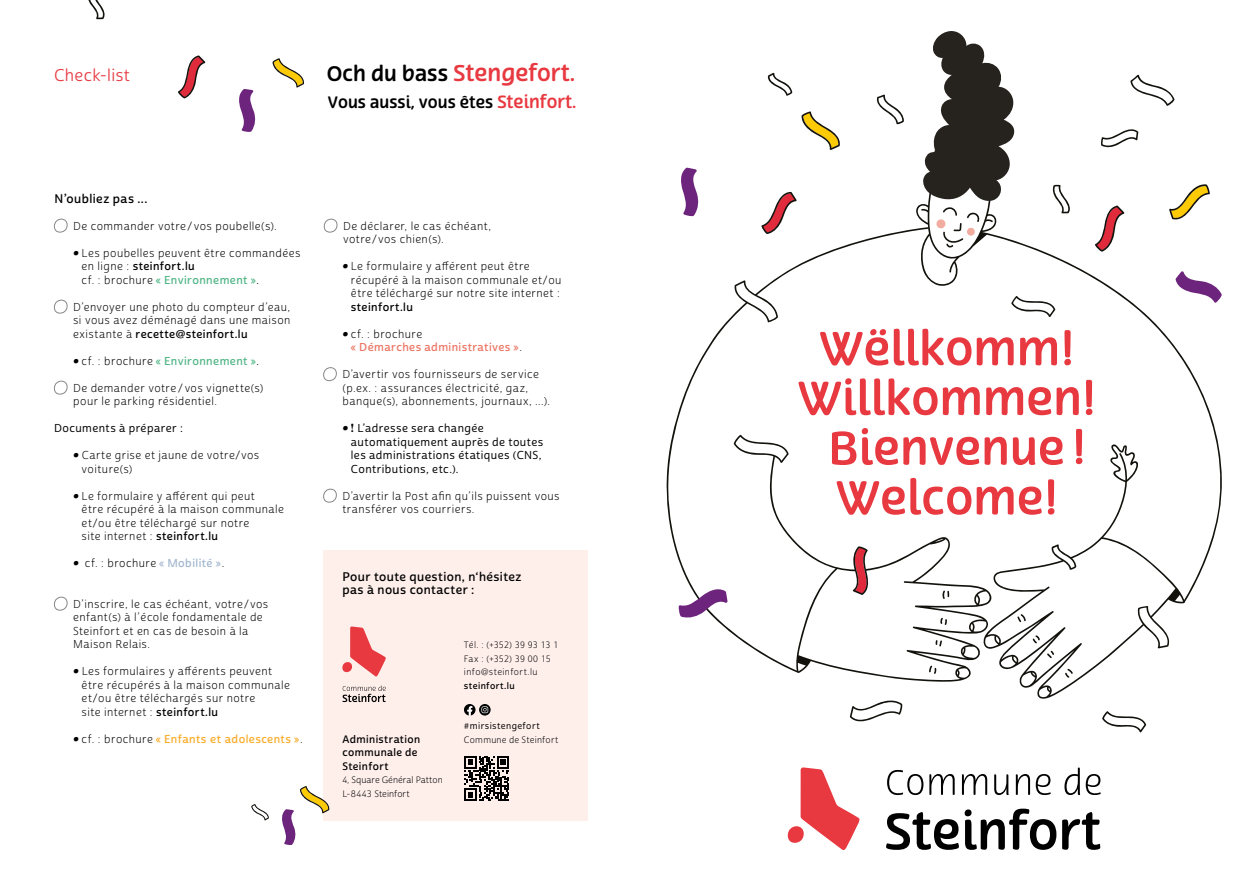
<style>
.page{position:relative;width:1259px;height:893px;background:#fff}
.page>*{position:absolute;margin:0;border:0;box-sizing:border-box;transform-origin:0 0}
.t1{font:500 22.05px "Terfens";color:#e83941}
.t2{font:16.5px "Cabrito Sans Nor Reg";letter-spacing:.02em;color:#e83941}
.t3{font:500 15.9px "Terfens";color:#000}
.t4{font:12.15px/13.5px "Cabrito Sans Nor Dem";letter-spacing:.035em;color:#000}
.t5{font:11.1px/13.5px "Cabrito Sans Nor Boo";letter-spacing:.04em;color:#000}
.t6{font:11.1px/13.5px "Cabrito Sans Nor Med";letter-spacing:.04em;color:#000}
.t7{font:11.1px "Cabrito Sans Nor Dem";letter-spacing:.04em;color:#000}
.t8{font:11.1px "Cabrito Sans Nor Dem";letter-spacing:.04em;color:#f8ac2a}
.t9{font:11.1px "Cabrito Sans Nor Dem";letter-spacing:.04em;color:#53b687}
.t10{font:11.1px "Cabrito Sans Nor Dem";letter-spacing:.04em;color:#ec7564}
.t11{font:10.5px/13.5px "Cabrito Sans Nor Dem";letter-spacing:.04em;color:#000}
.t12{font:9px/13.5px "Cabrito Sans Nor Boo";letter-spacing:.025em;color:#000}
.t13{font:9px/13.5px "Cabrito Sans Nor Boo";letter-spacing:.005em;color:#000}
.t14{font:9px "Cabrito Sans Nor Med";letter-spacing:.05em;color:#000}
.t15{font:9px "Cabrito Sans Nor Dem";letter-spacing:.045em;color:#000}
.s1{font-size:20.55px;color:#000}
.s2{font-size:17.1px;color:#e83941}
.s3{font-family:"Terfens";font-weight:900}
.s4{font-family:"Cabrito Sans Nor Dem"}
.s5{font-family:"Cabrito Sans Nor Dem";color:#53b687}
.s6{font-family:"Cabrito Nor Boo"}
.s7{font-family:"Cabrito Sans Nor Boo"}
.s8{font-family:"Terfens";font-weight:900;color:#000}
.s9{font-family:"Cabrito Sans Nor Boo";color:#000}
.s10{font-family:"Cabrito Nor Boo";color:#000}
.s11{font-family:"Cabrito Sans Nor Dem";color:#a2b7ce}
.s12{font-family:"Cabrito Sans Nor Bol"}
</style>
<div class="page">
<div style="left:54px;top:219px;width:13px;height:14px;border:1px solid #878787;border-radius:6px"></div>
<div style="left:54px;top:300px;width:13px;height:14px;border:1px solid #878787;border-radius:6px"></div>
<div style="left:54px;top:381px;width:13px;height:14px;border:1px solid #878787;border-radius:6px"></div>
<div style="left:54px;top:597px;width:13px;height:14px;border:1px solid #878787;border-radius:6px"></div>
<div style="left:324px;top:219px;width:13px;height:14px;border:1px solid #878787;border-radius:6px"></div>
<div style="left:323px;top:367px;width:14px;height:14px;border:1px solid #878787;border-radius:6px"></div>
<div style="left:323px;top:489px;width:14px;height:14px;border:1px solid #878787;border-radius:6px"></div>
<svg style="left:887px;top:770px;width:36px;height:25px"></svg>
<svg style="left:929px;top:774px;width:25px;height:21px"></svg>
<svg style="left:962px;top:774px;width:25px;height:21px"></svg>
<svg style="left:994px;top:774px;width:15px;height:21px"></svg>
<svg style="left:1016px;top:774px;width:34px;height:21px"></svg>
<svg style="left:1064px;top:767px;width:36px;height:28px"></svg>
<svg style="left:886px;top:809px;width:170px;height:41px"></svg>
<svg style="left:1062px;top:812px;width:38px;height:38px"></svg>
<div style="left:788px;top:826px;width:15px;height:17px;background:#e83941;border-radius:7px"></div>
<svg style="left:800px;top:767px;width:60px;height:83px"></svg>
<div style="left:323px;top:551px;width:264px;height:270px;background:#feefeb"></div>
<svg style="left:342px;top:685px;width:44px;height:17px"></svg>
<div style="left:342px;top:662px;width:10px;height:10px;background:#e83941;border-radius:50%"></div>
<svg style="left:350px;top:626px;width:36px;height:51px"></svg>
<svg style="left:479px;top:704px;width:11px;height:12px"></svg>
<svg style="left:481px;top:706px;width:7px;height:7px"></svg>
<svg style="left:464px;top:704px;width:11px;height:12px"></svg>
<svg style="left:464px;top:756px;width:45px;height:45px"></svg>
<svg style="left:1053px;top:185px;width:8px;height:4px"></svg>
<svg style="left:767px;top:73px;width:25px;height:23px"></svg>
<svg style="left:801px;top:111px;width:39px;height:39px"></svg>
<svg style="left:761px;top:192px;width:36px;height:35px"></svg>
<svg style="left:877px;top:94px;width:27px;height:30px"></svg>
<svg style="left:1130px;top:75px;width:44px;height:31px"></svg>
<svg style="left:1101px;top:129px;width:37px;height:19px"></svg>
<svg style="left:681px;top:168px;width:18px;height:48px"></svg>
<svg style="left:850px;top:700px;width:52px;height:22px"></svg>
<svg style="left:1102px;top:711px;width:44px;height:21px"></svg>
<svg style="left:916px;top:189px;width:306px;height:510px"></svg>
<svg style="left:1039px;top:693px;width:4px;height:4px"></svg>
<svg style="left:666px;top:227px;width:325px;height:455px"></svg>
<svg style="left:679px;top:587px;width:48px;height:32px"></svg>
<svg style="left:1094px;top:206px;width:30px;height:46px"></svg>
<svg style="left:1169px;top:184px;width:41px;height:37px"></svg>
<svg style="left:922px;top:31px;width:93px;height:217px"></svg>
<svg style="left:239px;top:89px;width:17px;height:43px"></svg>
<svg style="left:272px;top:58px;width:32px;height:30px"></svg>
<svg style="left:178px;top:55px;width:28px;height:43px"></svg>
<svg style="left:88px;top:0;width:17px;height:19px"></svg>
<svg style="left:251px;top:804px;width:18px;height:17px"></svg>
<svg style="left:282px;top:786px;width:48px;height:59px"></svg>
<h2 class="t2" style="left:54px;top:65px;width:78px">Check-list</h2>
<h1 class="t1" style="left:327px;top:59px;width:250px"><span class="s1">Och du bass</span> Stengefort.</h1>
<h3 class="t3" style="left:328px;top:92px;width:250px">Vous aussi, vous êtes <span class="s2">Steinfort.</span></h3>
<p class="t4" style="left:55px;top:192px;width:94px">N’oubliez pas ...</p>
<p class="t5" style="left:73px;top:219px;width:205px">De commander votre / vos poubelle(s).</p>
<p class="t5" style="left:73px;top:246px;width:229px"><span class="s3">•</span> Les poubelles peuvent être commandées</p>
<p class="t5" style="left:82px;top:260px;width:179px">en ligne : <span class="s4">steinfort.lu<br></span>cf. : brochure <span class="s5">« Environnement »</span> <span class="s6">.</span></p>
<p class="t5" style="left:73px;top:300px;width:219px">D’envoyer une photo du compteur d’eau, si vous avez déménagé dans une maison</p>
<p class="t7" style="left:73px;top:327px;width:176px"><span class="s7">existante à</span> recette@steinfort.lu</p>
<p class="t9" style="left:73px;top:354px;width:187px"><span class="s8">•</span> <span class="s9">cf. : brochure</span> « Environnement » <span class="s10">.</span></p>
<p class="t5" style="left:73px;top:381px;width:192px">De demander votre / vos vignette(s) pour le parking résidentiel.</p>
<p class="t6" style="left:54px;top:422px;width:130px">Documents à préparer :</p>
<p class="t5" style="left:82px;top:449px;width:179px;text-indent:-9px"><span class="s3">•</span> Carte grise et jaune de votre / vos voiture(s)</p>
<p class="t5" style="left:82px;top:489px;width:204px;text-indent:-9px"><span class="s3">•</span> Le formulaire y afférent qui peut<br>être récupéré à la maison communale et / ou être téléchargé sur notre<br>site internet : <span class="s4">steinfort.lu</span></p>
<p class="t5" style="left:73px;top:557px;width:153px"><span class="s3">•</span> cf. : brochure <span class="s11">« Mobilité »</span> .</p>
<p class="t5" style="left:73px;top:597px;width:196px">D’inscrire, le cas échéant, votre / vos enfant(s) à l’école fondamentale de<br>Steinfort et en cas de besoin à la<br>Maison Relais.</p>
<p class="t5" style="left:82px;top:665px;width:210px;text-indent:-9px"><span class="s3">•</span> Les formulaires y afférents peuvent être récupérés à la maison communale et / ou être téléchargés sur notre<br>site internet : <span class="s4">steinfort.lu</span></p>
<p class="t8" style="left:73px;top:732px;width:231px"><span class="s8">•</span> <span class="s9">cf. : brochure</span> « Enfants et adolescents » <span class="s9">.</span></p>
<p class="t5" style="left:343px;top:219px;width:149px">De déclarer, le cas échéant, votre / vos chien(s).</p>
<p class="t5" style="left:351px;top:260px;width:212px;text-indent:-9px"><span class="s3">•</span> Le formulaire y afférent peut être récupéré à la maison communale et / ou être téléchargé sur notre site internet :</p>
<p class="t7" style="left:351px;top:300px;width:64px">steinfort.lu</p>
<p class="t5" style="left:342px;top:327px;width:81px"><span class="s3">•</span> cf. : brochure</p>
<p class="t10" style="left:351px;top:340px;width:173px">« Démarches administratives » <span class="s9">.</span></p>
<p class="t5" style="left:342px;top:368px;width:209px">D’avertir vos fournisseurs de service (p.ex. : assurances électricité, gaz, banque(s), abonnements, journaux, ...).</p>
<p class="t6" style="left:351px;top:422px;width:194px;text-indent:-9px"><span class="s3">•</span> <span class="s12">!</span> L’adresse sera changée automatiquement auprès de toutes les administrations étatiques (CNS,<br>Contributions, etc.).</p>
<p class="t5" style="left:342px;top:489px;width:219px">D’avertir la Post afin qu’ils puissent vous transférer vos courriers.</p>
<p class="t4" style="left:342px;top:570px;width:181px">Pour toute question, n‘hésitez pas à nous contacter :</p>
<p class="t11" style="left:342px;top:732px;width:79px">Administration communale de<br>Steinfort</p>
<p class="t13" style="left:342px;top:773px;width:102px">4, Square Général Patton<br>L-8443 Steinfort</p>
<p class="t12" style="left:464px;top:638px;width:95px">Tél. : (+352) 39 93 13 1<br>Fax : (+352) 39 00 15 info@steinfort.lu</p>
<p class="t15" style="left:464px;top:680px;width:52px">steinfort.lu</p>
<p class="t14" style="left:464px;top:720px;width:77px">#mirsistengefort</p>
<p class="t12" style="left:464px;top:733px;width:96px">Commune de Steinfort</p>
</div>
